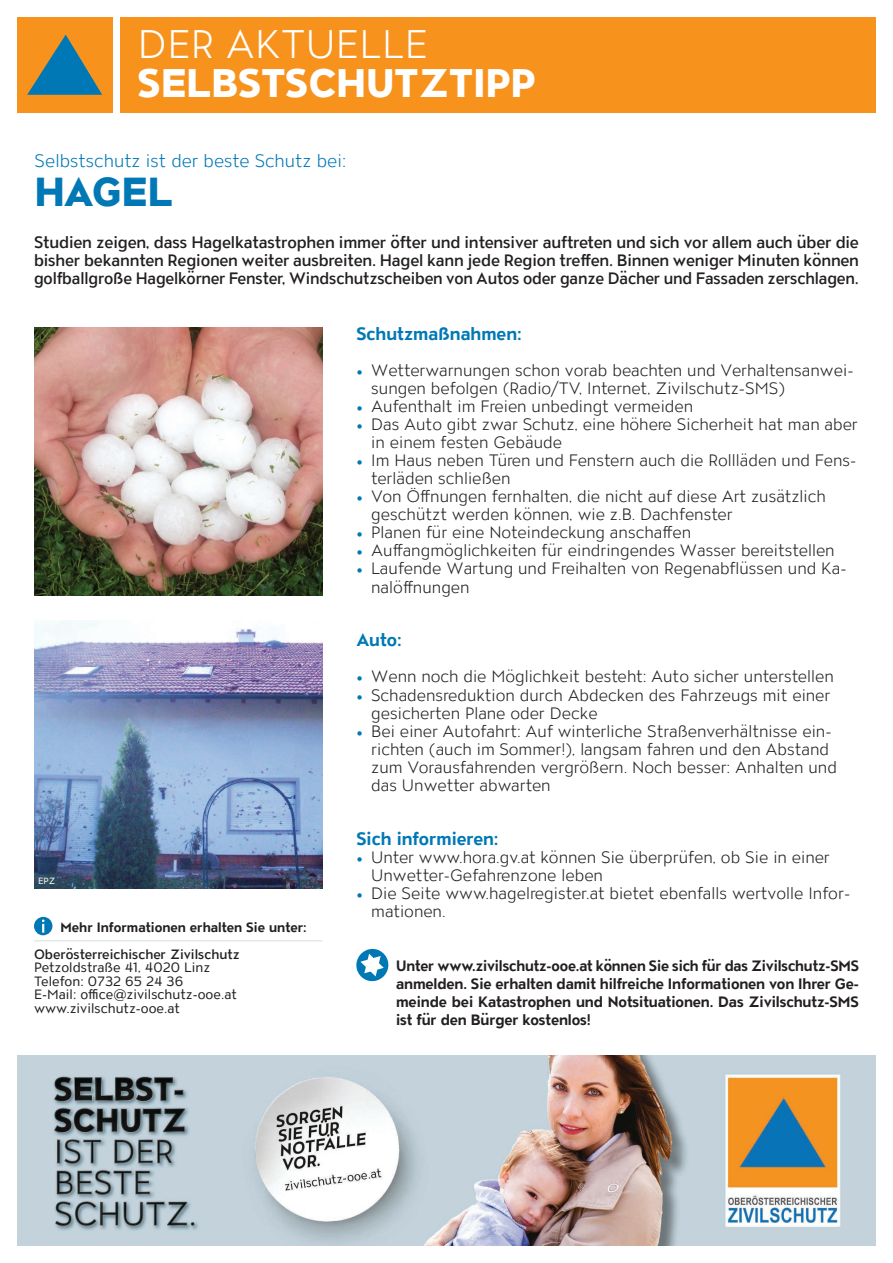
<style>
.page{position:relative;width:893px;height:1263px;background:#fff}
.page>*{position:absolute;margin:0;border:0;box-sizing:border-box;transform-origin:0 0}
.t1{font:800 40.5px "ATC Overlook";letter-spacing:-.005em;color:#0078b6}
.t2{font:800 39.9px "ATC Overlook";letter-spacing:.01em;color:#fff}
.t3{font:300 39.9px "ATC Overlook";letter-spacing:.01em;color:#fff}
.t4{font:700 18px "ATC Overlook";color:#0078b6}
.t5{font:300 18px "ATC Overlook";color:#0078b6}
.t6{font:300 16.5px/18px "ATC Overlook";color:#231f20}
.t7{font:500 16.5px/18px "ATC Overlook";letter-spacing:-.01em;color:#231f20;text-align:justify}
.t8{font:700 15px/18px "ATC Overlook";letter-spacing:-.01em;color:#231f20;text-align:justify}
.t9{font:13.5px/13.5px "ATC Overlook";color:#231f20}
.t10{font:700 13.5px "ATC Overlook";color:#231f20}
.t11{font:500 13.5px "ATC Overlook";color:#231f20}
.t12{font:9px "ATC Overlook";color:#fff}
.s1{font-family:"Minion Pro";font-weight:400;color:#0078b6}
</style>
<div class="page">
<div style="left:120px;top:17px;width:756px;height:95px;background:#f7931d"></div>
<div style="left:17px;top:17px;width:95px;height:95px;background:#f7931d"></div>
<svg style="left:27px;top:35px;width:75px;height:60px"></svg>
<img style="left:17px;top:1056px;width:859px;height:189px">
<svg style="left:356px;top:948px;width:33px;height:34px"></svg>
<hr style="left:34px;top:940px;width:288px;height:1px;background:#e6e7e9">
<img style="left:34px;top:327px;width:288px;height:268px">
<div style="left:34px;top:917px;width:19px;height:18px;background:#0078b6;border-radius:50%"></div>
<svg style="left:42px;top:919px;width:3px;height:13px"></svg>
<img style="left:34px;top:620px;width:288px;height:268px">
<h2 class="t3" style="left:138px;top:22px;width:291px">DER AKTUELLE</h2>
<h2 class="t2" style="left:138px;top:60px;width:399px">SELBSTSCHUTZTIPP</h2>
<p class="t5" style="left:35px;top:151px;width:313px">Selbstschutz ist der beste Schutz bei:</p>
<h1 class="t1" style="left:35px;top:169px;width:139px">HAGEL</h1>
<p class="t7" style="left:34px;top:234px;width:826px">Studien zeigen, dass Hagelkatastrophen immer öfter und intensiver auftreten und sich vor allem auch über die bisher bekannten Regionen weiter ausbreiten. Hagel kann jede Region treffen. Binnen weniger Minuten können golfballgroße Hagelkörner Fenster, Windschutzscheiben von Autos oder ganze Dächer und Fassaden zerschlagen.</p>
<p class="t12" style="left:38px;top:875px;width:19px">EPZ</p>
<p class="t10" style="left:60px;top:919px;width:248px">Mehr Informationen erhalten Sie unter:</p>
<p class="t11" style="left:34px;top:946px;width:207px">Oberösterreichischer Zivilschutz</p>
<p class="t9" style="left:34px;top:961px;width:204px">Petzoldstraße 41, 4020 Linz<br>Telefon: 0732 65 24 36<br>E-Mail: office@zivilschutz-ooe.at www.zivilschutz-ooe.at</p>
<p class="t4" style="left:356px;top:324px;width:167px">Schutzmaßnahmen:</p>
<p class="t6" style="left:371px;top:362px;width:484px;text-indent:-15px"><span class="s1">•</span> Wetterwarnungen schon vorab beachten und Verhaltensanwei&shy;sungen befolgen (Radio/TV, Internet, Zivilschutz-SMS)</p>
<p class="t6" style="left:356px;top:398px;width:338px"><span class="s1">•</span> Aufenthalt im Freien unbedingt vermeiden</p>
<p class="t6" style="left:371px;top:416px;width:488px;text-indent:-15px"><span class="s1">•</span> Das Auto gibt zwar Schutz, eine höhere Sicherheit hat man aber in einem festen Gebäude</p>
<p class="t6" style="left:371px;top:452px;width:487px;text-indent:-15px"><span class="s1">•</span> Im Haus neben Türen und Fenstern auch die Rollläden und Fens&shy;terläden schließen</p>
<p class="t6" style="left:371px;top:488px;width:456px;text-indent:-15px"><span class="s1">•</span> Von Öffnungen fernhalten, die nicht auf diese Art zusätzlich geschützt werden können, wie z.B. Dachfenster</p>
<p class="t6" style="left:356px;top:524px;width:336px"><span class="s1">•</span> Planen für eine Noteindeckung anschaffen</p>
<p class="t6" style="left:356px;top:542px;width:480px"><span class="s1">•</span> Auffangmöglichkeiten für eindringendes Wasser bereitstellen</p>
<p class="t6" style="left:371px;top:560px;width:477px;text-indent:-15px"><span class="s1">•</span> Laufende Wartung und Freihalten von Regenabflüssen und Ka&shy;nalöffnungen</p>
<p class="t4" style="left:356px;top:630px;width:47px">Auto:</p>
<p class="t6" style="left:356px;top:668px;width:479px"><span class="s1">•</span> Wenn noch die Möglichkeit besteht: Auto sicher unterstellen</p>
<p class="t6" style="left:371px;top:686px;width:461px;text-indent:-15px"><span class="s1">•</span> Schadensreduktion durch Abdecken des Fahrzeugs mit einer gesicherten Plane oder Decke</p>
<p class="t6" style="left:371px;top:722px;width:467px;text-indent:-15px"><span class="s1">•</span> Bei einer Autofahrt: Auf winterliche Straßenverhältnisse ein&shy;richten (auch im Sommer!), langsam fahren und den Abstand zum Vorausfahrenden vergrößern. Noch besser: Anhalten und das Unwetter abwarten</p>
<p class="t4" style="left:356px;top:828px;width:144px">Sich informieren:</p>
<p class="t6" style="left:371px;top:848px;width:460px;text-indent:-15px"><span class="s1">•</span> Unter www.hora.gv.at können Sie überprüfen, ob Sie in einer<br>Unwetter-Gefahrenzone leben</p>
<p class="t6" style="left:371px;top:884px;width:481px;text-indent:-15px"><span class="s1">•</span> Die Seite www.hagelregister.at bietet ebenfalls wertvolle Infor&shy;mationen.</p>
<p class="t8" style="left:396px;top:957px;width:465px">Unter www.zivilschutz-ooe.at können Sie sich für das Zivilschutz-SMS anmelden. Sie erhalten damit hilfreiche Informationen von Ihrer Ge&shy;meinde bei Katastrophen und Notsituationen. Das Zivilschutz-SMS ist für den Bürger kostenlos!</p>
</div>
